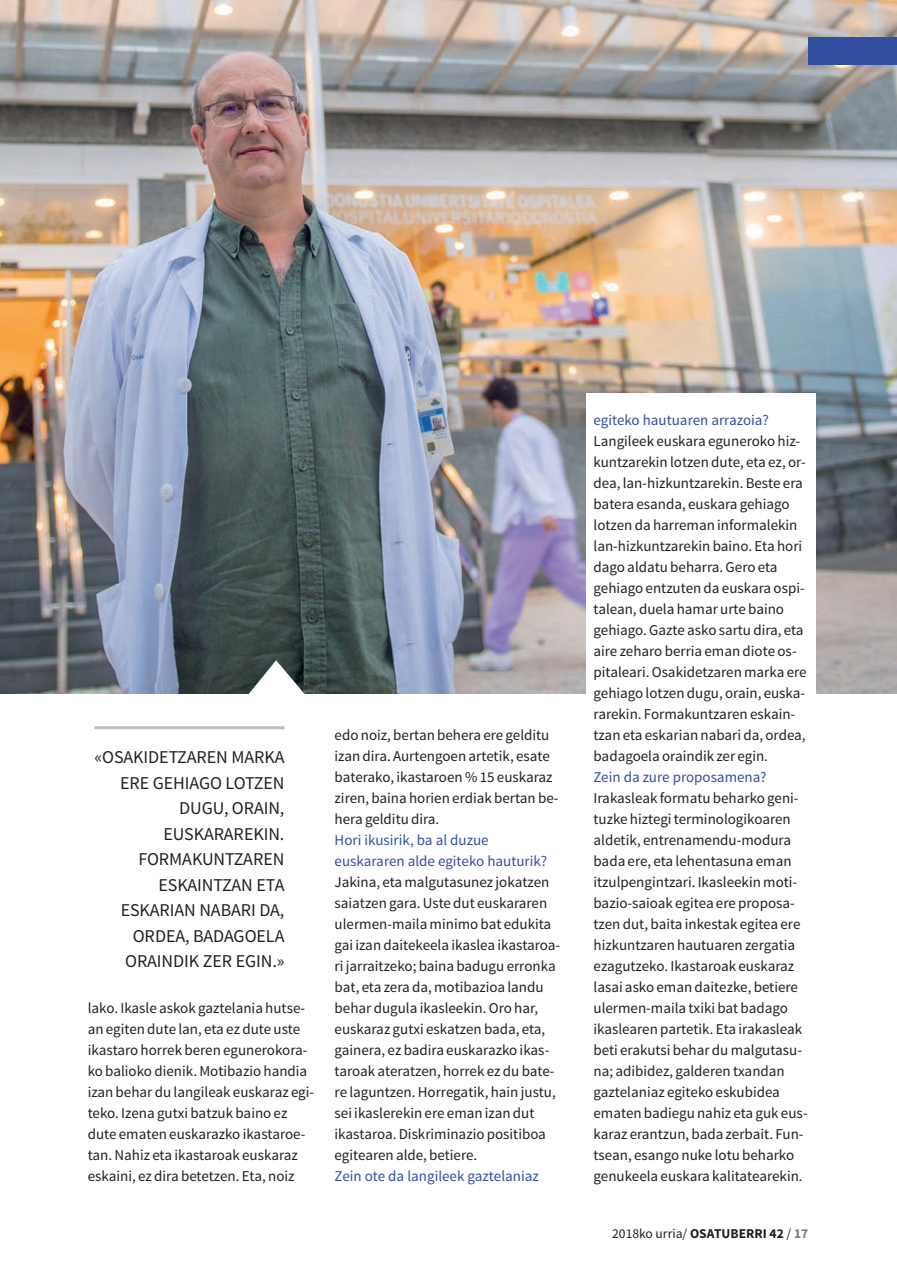
<style>
.page{position:relative;width:897px;height:1273px;background:#fff}
.page>*{position:absolute;margin:0;border:0;box-sizing:border-box;transform-origin:0 0}
.t1{font:18px/25.5px "Source Sans Pro";letter-spacing:-.005em;color:#231f20;text-align:right}
.t2{font:15px/21px "Source Sans Pro";color:#231f20}
.t3{font:15px/21px "Source Sans Pro";color:#324ea1}
.t4{font:13.5px "Source Sans Pro";color:#231f20}
.s1{font-weight:700}
.s2{font-weight:700;color:rgb(35 31 32/.6)}
</style>
<div class="page">
<img style="left:0;top:0;width:896px;height:693px">
<div style="left:585px;top:393px;width:230px;height:819px;background:#fff"></div>
<div style="left:807px;top:37px;width:89px;height:28px;background:#324ea1"></div>
<svg style="left:246px;top:660px;width:60px;height:34px"></svg>
<hr style="left:94px;top:726px;width:190px;height:3px;background:#bcbdc0">
<svg style="left:892px;top:0;width:5px;height:3px"></svg>
<p class="t1" style="left:94px;top:745px;width:191px">«OSAKIDETZAREN MARKA<br>ERE GEHIAGO LOTZEN<br>DUGU, ORAIN,<br>EUSKARAREKIN.<br>FORMAKUNTZAREN<br>ESKAINTZAN ETA<br>ESKARIAN NABARI DA,<br>ORDEA, BADAGOELA<br>ORAINDIK ZER EGIN.»</p>
<p class="t2" style="left:88px;top:998px;width:228px">lako. Ikasle askok gaztelania hutse&shy;an egiten dute lan, eta ez dute uste ikastaro horrek beren egunerokora&shy;ko balioko dienik. Motibazio handia izan behar du langileak euskaraz egi&shy;teko. Izena gutxi batzuk baino ez dute ematen euskarazko ikastaroe&shy;tan. Nahiz eta ikastaroak euskaraz eskaini, ez dira betetzen. Eta, noiz</p>
<p class="t2" style="left:334px;top:725px;width:225px">edo noiz, bertan behera ere gelditu izan dira. Aurtengoen artetik, esate baterako, ikastaroen % 15 euskaraz ziren, baina horien erdiak bertan be&shy;hera gelditu dira.</p>
<p class="t3" style="left:334px;top:830px;width:214px">Hori ikusirik, ba al duzue euskararen alde egiteko hauturik?</p>
<p class="t2" style="left:334px;top:872px;width:227px">Jakina, eta malgutasunez jokatzen saiatzen gara. Uste dut euskararen ulermen-maila minimo bat edukita gai izan daitekeela ikaslea ikastaroa&shy;ri jarraitzeko; baina badugu erronka bat, eta zera da, motibazioa landu behar dugula ikasleekin. Oro har, euskaraz gutxi eskatzen bada, eta, gainera, ez badira euskarazko ikas&shy;taroak ateratzen, horrek ez du bate&shy;re laguntzen. Horregatik, hain justu, sei ikaslerekin ere eman izan dut ikastaroa. Diskriminazio positiboa egitearen alde, betiere.</p>
<p class="t3" style="left:334px;top:1166px;width:206px">Zein ote da langileek gaztelaniaz</p>
<p class="t3" style="left:593px;top:410px;width:177px">egiteko hautuaren arrazoia?</p>
<p class="t2" style="left:593px;top:431px;width:214px">Langileek euskara eguneroko hiz&shy;kuntzarekin lotzen dute, eta ez, or&shy;dea, lan-hizkuntzarekin. Beste era batera esanda, euskara gehiago lotzen da harreman informalekin lan-hizkuntzarekin baino. Eta hori dago aldatu beharra. Gero eta gehiago entzuten da euskara ospi&shy;talean, duela hamar urte baino gehiago. Gazte asko sartu dira, eta aire zeharo berria eman diote os&shy;pitaleari. Osakidetzaren marka ere gehiago lotzen dugu, orain, euska&shy;rarekin. Formakuntzaren eskain&shy;tzan eta eskarian nabari da, ordea, badagoela oraindik zer egin.</p>
<p class="t3" style="left:593px;top:767px;width:174px">Zein da zure proposamena?</p>
<p class="t2" style="left:593px;top:788px;width:215px">Irakasleak formatu beharko geni&shy;tuzke hiztegi terminologikoaren aldetik, entrenamendu-modura bada ere, eta lehentasuna eman itzulpengintzari. Ikasleekin moti&shy;bazio-saioak egitea ere proposa&shy;tzen dut, baita inkestak egitea ere hizkuntzaren hautuaren zergatia ezagutzeko. Ikastaroak euskaraz lasai asko eman daitezke, betiere ulermen-maila txiki bat badago ikaslearen partetik. Eta irakasleak beti erakutsi behar du malgutasu&shy;na; adibidez, galderen txandan gaztelaniaz egiteko eskubidea ematen badiegu nahiz eta guk eus&shy;karaz erantzun, bada zerbait. Fun&shy;tsean, esango nuke lotu beharko genukeela euskara kalitatearekin.</p>
<p class="t4" style="left:612px;top:1225px;width:197px">2018ko urria/ <span class="s1">OSATUBERRI 42</span> / <span class="s2">17</span></p>
</div>
